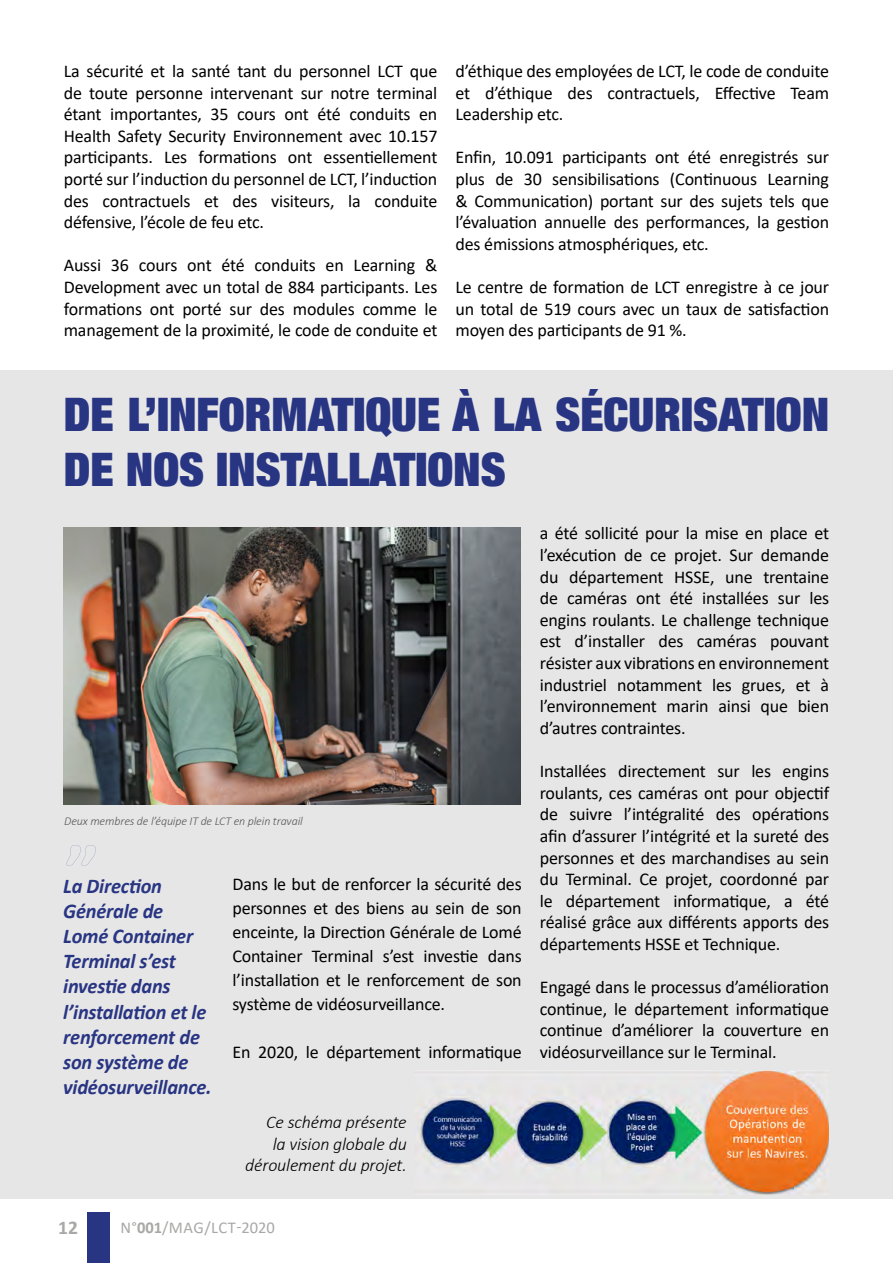
<style>
.page{position:relative;width:893px;height:1263px;background:#fff}
.page>*{position:absolute;margin:0;border:0;box-sizing:border-box;transform-origin:0 0}
.t1{font:900 condensed 46.5px/55.8px "Helvetica Neue LT Std";color:#283583}
.t2{font:italic 700 21px/25.2px "Calibri";letter-spacing:-.01em;color:#283583}
.t3{font:700 19.5px "Calibri";color:#a8a8a7}
.t4{font:18px/21.6px "Calibri";letter-spacing:-.01em;color:#000;text-align:justify}
.t5{font:italic 300 18px/21.6px "Calibri";letter-spacing:-.01em;color:#000;text-align:right}
.t6{font:16.5px "Calibri";letter-spacing:.03em;color:#a8a8a7}
.t7{font:italic 300 12px "Calibri";letter-spacing:-.01em;color:#575756}
.s1{font-weight:700}
</style>
<div class="page">
<div style="left:87px;top:1212px;width:23px;height:51px;background:#283583"></div>
<div style="left:0;top:370px;width:892px;height:829px;background:#e7e6e6"></div>
<svg style="left:66px;top:845px;width:29px;height:20px"></svg>
<img style="left:419px;top:1070px;width:410px;height:124px">
<img style="left:64px;top:528px;width:457px;height:276px">
<p class="t4" style="left:64px;top:60px;width:375px">La sécurité et la santé tant du personnel LCT que de toute personne intervenant sur notre terminal étant importantes, 35 cours ont été conduits en Health Safety Security Environnement avec 10.157 participants. Les formations ont essentiellement porté sur l’induction du personnel de LCT, l’induction des contractuels et des visiteurs, la conduite défensive, l’école de feu etc.</p>
<p class="t4" style="left:64px;top:254px;width:375px">Aussi 36 cours ont été conduits en Learning &amp; Development avec un total de 884 participants. Les formations ont porté sur des modules comme le management de la proximité, le code de conduite et</p>
<p class="t4" style="left:455px;top:60px;width:375px">d’éthique des employées de LCT, le code de conduite et d’éthique des contractuels, Effective Team Leadership etc.</p>
<p class="t4" style="left:455px;top:146px;width:375px">Enfin, 10.091 participants ont été enregistrés sur plus de 30 sensibilisations (Continuous Learning &amp; Communication) portant sur des sujets tels que l’évaluation annuelle des performances, la gestion des émissions atmosphériques, etc.</p>
<p class="t4" style="left:455px;top:276px;width:375px">Le centre de formation de LCT enregistre à ce jour un total de 519 cours avec un taux de satisfaction moyen des participants de 91 %.</p>
<h1 class="t1" style="left:64px;top:385px;width:767px">DE L’INFORMATIQUE À LA SÉCURISATION<br>DE NOS INSTALLATIONS</h1>
<p class="t7" style="left:64px;top:813px;width:240px">Deux membres de l’équipe IT de LCT en plein travail</p>
<p class="t2" style="left:63px;top:872px;width:150px">La Direction<br>Générale de<br>Lomé Container<br>Terminal s’est investie dans l’installation et le renforcement de son système de vidéosurveillance.</p>
<p class="t4" style="left:232px;top:872px;width:291px;line-height:24px">Dans le but de renforcer la sécurité des personnes et des biens au sein de son enceinte, la Direction Générale de Lomé Container Terminal s’est investie dans l’installation et le renforcement de son système de vidéosurveillance.</p>
<p class="t4" style="left:232px;top:1041px;width:291px">En 2020, le département informatique</p>
<p class="t5" style="left:245px;top:1111px;width:163px">Ce schéma présente<br>la vision globale du déroulement du projet.</p>
<p class="t3" style="left:58px;top:1213px;width:21px">12</p>
<p class="t6" style="left:120px;top:1216px;width:156px">N°<span class="s1">001</span>/MAG/LCT-2020</p>
<p class="t4" style="left:540px;top:522px;width:291px">a été sollicité pour la mise en place et l’exécution de ce projet. Sur demande du département HSSE, une trentaine de caméras ont été installées sur les engins roulants. Le challenge technique est d’installer des caméras pouvant résister aux vibrations en environnement industriel notamment les grues, et à l’environnement marin ainsi que bien d’autres contraintes.</p>
<p class="t4" style="left:540px;top:760px;width:291px">Installées directement sur les engins roulants, ces caméras ont pour objectif de suivre l’intégralité des opérations afin d’assurer l’intégrité et la sureté des personnes et des marchandises au sein du Terminal. Ce projet, coordonné par le département informatique, a été réalisé grâce aux différents apports des départements HSSE et Technique.</p>
<p class="t4" style="left:540px;top:976px;width:291px">Engagé dans le processus d’amélioration continue, le département informatique continue d’améliorer la couverture en vidéosurveillance sur le Terminal.</p>
</div>
